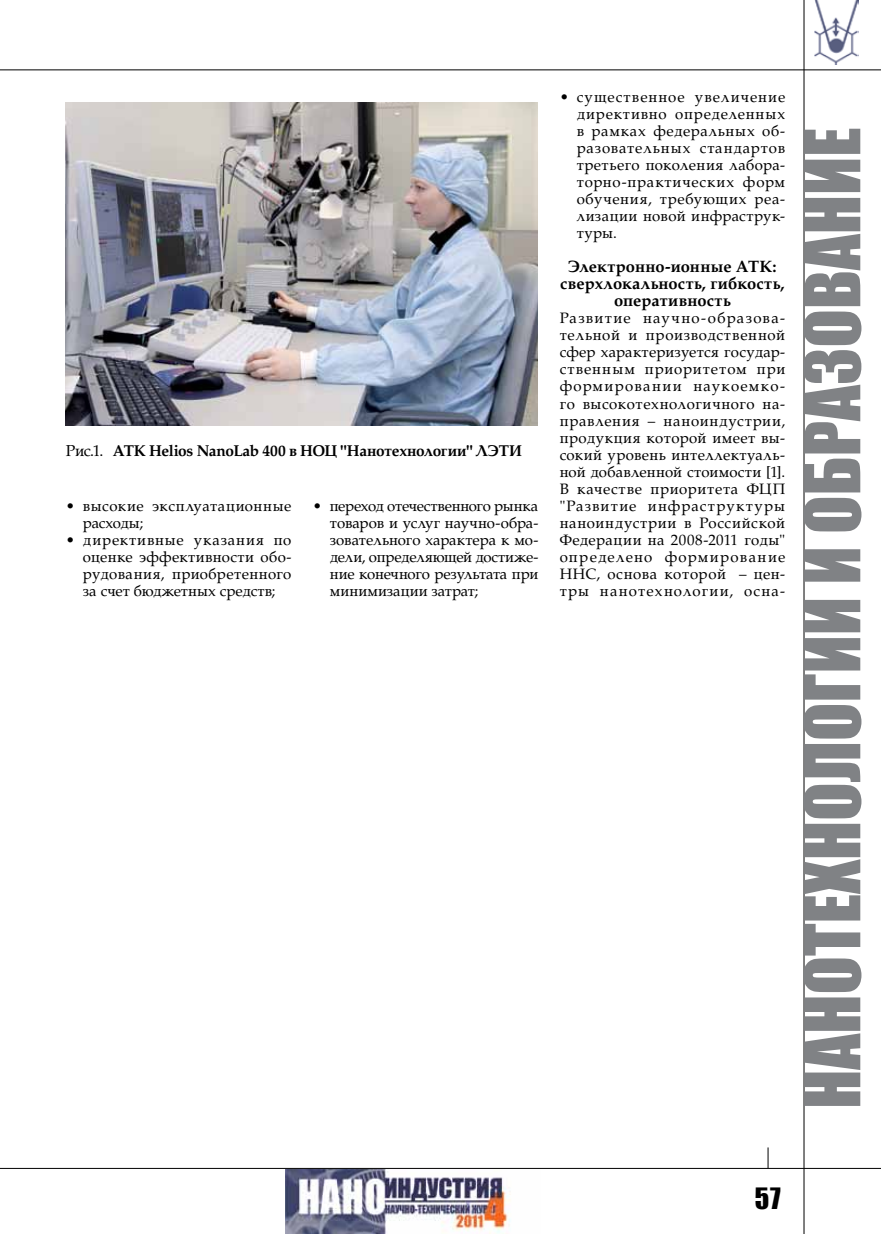
<style>
.page{position:relative;width:881px;height:1234px;background:#fff}
.page>*{position:absolute;margin:0;border:0;box-sizing:border-box;transform-origin:0 0}
.t1{font:70.5px "Impact";color:#808285}
.t2{font:27px "Impact";color:#000}
.t3{font:700 16.5px/17px "AG Palatial C";letter-spacing:.01em;color:#000;text-align:center}
.t4{font:700 15.75px "AG Palatial C";letter-spacing:-.015em;color:#000}
.t5{font:15px/17px "AG Palatial C";letter-spacing:.025em;color:#000;text-align:justify}
.s1{font-weight:400}
</style>
<div class="page">
<svg style="left:767px;top:1147px;width:1px;height:20px"></svg>
<img style="left:814px;top:0;width:43px;height:65px">
<hr style="left:803px;top:0;width:1px;height:1233px;background:#000">
<hr style="left:0;top:1167px;width:880px;height:1px;background:#000">
<hr style="left:0;top:69px;width:880px;height:1px;background:#000">
<img style="left:285px;top:1168px;width:255px;height:65px">
<img style="left:66px;top:102px;width:471px;height:323px">
<p class="t4" style="left:66px;top:441px;width:457px"><span class="s1">Рис.1.</span> АТК Helios NanoLab 400 в НОЦ "Нанотехнологии" ЛЭТИ</p>
<p class="t5" style="left:83px;top:497px;width:210px;text-indent:-17px">• высокие эксплуатационные расходы;</p>
<p class="t5" style="left:83px;top:531px;width:210px;text-indent:-17px">• директивные указания по оценке эффективности обо&shy;рудования, приобретенного за счет бюджетных средств;</p>
<p class="t5" style="left:330px;top:497px;width:210px;text-indent:-17px">• переход отечественного рынка товаров и услуг научно-обра&shy;зовательного характера к мо&shy;дели, определяющей достиже&shy;ние конечного результата при минимизации затрат;</p>
<p class="t5" style="left:576px;top:89px;width:210px;text-indent:-17px">• существенное увеличение директивно определенных в рамках федеральных об&shy;разовательных стандартов третьего поколения лабора&shy;торно-практических форм обучения, требующих реа&shy;лизации новой инфраструк&shy;туры.</p>
<p class="t3" style="left:560px;top:258px;width:226px">Электронно-ионные АТК: сверхлокальность, гибкость, оперативность</p>
<p class="t5" style="left:559px;top:310px;width:227px">Развитие научно-образова&shy;тельной и производственной сфер характеризуется государ&shy;ственным приоритетом при формировании наукоемко&shy;го высокотехнологичного на&shy;правления – наноиндустрии, продукция которой имеет вы&shy;сокий уровень интеллектуаль&shy;ной добавленной стоимости [1].<br>В качестве приоритета ФЦП "Развитие инфраструктуры наноиндустрии в Российской Федерации на 2008-2011 годы" определено формирование ННС, основа которой – цен&shy;тры нанотехнологии, осна-</p>
<h1 class="t1" style="left:777px;top:1108px;width:982px;rotate:-90deg">нанотехнологии и образование</h1>
<h2 class="t2" style="left:754px;top:1176px;width:27px">57</h2>
</div>
